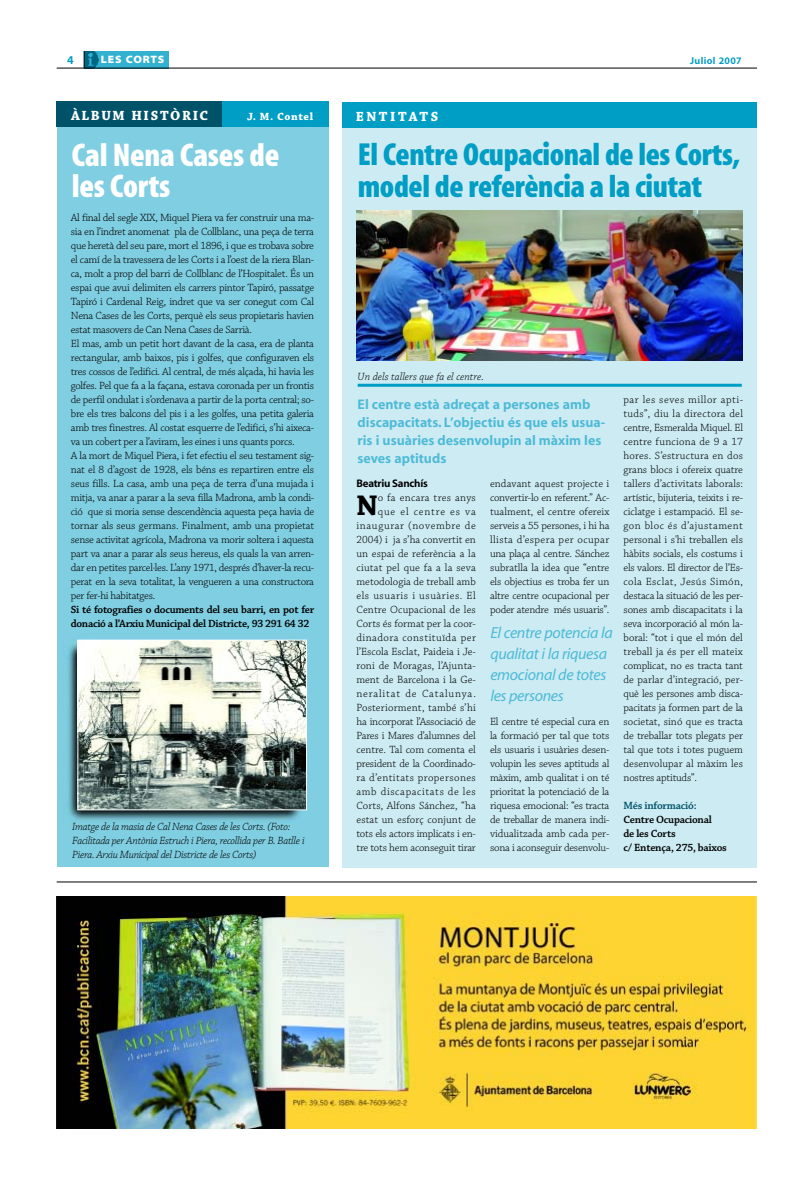
<style>
.page{position:relative;width:808px;height:1180px;background:#fff}
.page>*{position:absolute;margin:0;border:0;box-sizing:border-box;transform-origin:0 0}
.t1{font:700 condensed 33px/31px "Myriad MM";letter-spacing:-.01em;color:#fff}
.t2{font:700 condensed 32px/32px "Myriad MM";letter-spacing:-.015em;color:#009dc4}
.t3{font:700 29.9px "Chaparral MM";color:#000}
.t4{font:italic 16px/21px "Myriad MM";letter-spacing:-.02em;color:#4dbad6}
.t5{font:700 14px/18px "Myriad MM";color:#4dbad6}
.t6{font:700 14px "Chaparral MM";letter-spacing:.125em;color:#fff}
.t7{font:700 14px "Chaparral MM";letter-spacing:.18em;color:#fff}
.t8{font:700 12px "Myriad MM";color:#009dc4}
.t9{font:11px/14px "Chaparral MM";letter-spacing:-.025em;color:#000;text-align:justify}
.t10{font:11px/14px "Chaparral MM";letter-spacing:.01em;color:#000;text-align:right}
.t11{font:italic 300 11px/14px "Chaparral MM";letter-spacing:-.025em;color:#000}
.t12{font:600 11px/14px "Chaparral MM";letter-spacing:-.025em;color:#000}
.t13{font:italic 300 11px "Chaparral MM";letter-spacing:.005em;color:#000}
.t14{font:700 11px "Myriad MM";letter-spacing:-.02em;color:#000}
.t15{font:600 11px "Chaparral MM";letter-spacing:-.02em;color:#005269}
.t16{font:700 11px "Chaparral MM";letter-spacing:.055em;color:#fff}
.t17{font:800 expanded 10.7px "Myriad MM";letter-spacing:.07em;color:#fff}
.t18{font:700 10px "Myriad MM";letter-spacing:.04em;color:#009dc4}
</style>
<div class="page">
<div style="left:84px;top:51px;width:84px;height:17px;background:#33b1d0"></div>
<img style="left:85px;top:51px;width:15px;height:17px">
<hr style="left:57px;top:68px;width:700px;height:1px;background:#000">
<svg style="left:84px;top:51px;width:1px;height:17px"></svg>
<hr style="left:57px;top:881px;width:700px;height:1px;background:#000">
<div style="left:342px;top:102px;width:415px;height:765px;background:#ccebf3"></div>
<div style="left:342px;top:102px;width:415px;height:25px;background:#009dc4"></div>
<img style="left:357px;top:210px;width:386px;height:150px">
<hr style="left:358px;top:383px;width:384px;height:3px;background:#009dc4">
<img style="left:57px;top:896px;width:700px;height:232px">
<div style="left:57px;top:102px;width:271px;height:764px;background:#80cee1"></div>
<div style="left:57px;top:102px;width:271px;height:25px;background:#009dc4"></div>
<img style="left:68px;top:643px;width:239px;height:178px">
<img style="left:79px;top:641px;width:226px;height:167px">
<div style="left:77px;top:639px;width:230px;height:171px;border:1px solid #fff"></div>
<div style="left:57px;top:102px;width:165px;height:25px;background:#005269"></div>
<p class="t8" style="left:67px;top:55px;width:8px">4</p>
<p class="t17" style="left:101px;top:55px;width:65px">LES CORTS</p>
<p class="t18" style="left:690px;top:56px;width:53px">Juliol 2007</p>
<p class="t6" style="left:71px;top:110px;width:139px">ÀLBUM HISTÒRIC</p>
<p class="t16" style="left:247px;top:113px;width:67px">J. M. Contel</p>
<h1 class="t1" style="left:72px;top:143px;width:209px">Cal Nena Cases de les Corts</h1>
<p class="t9" style="left:71px;top:211px;width:245px;text-align:left">Al final del segle XIX, Miquel Piera va fer construir una ma&shy;sia en l’indret anomenat pla de Collblanc, una peça de terra que heretà del seu pare, mort el 1896, i que es trobava sobre el camí de la travessera de les Corts i a l’oest de la riera Blan&shy;ca, molt a prop del barri de Collblanc de l’Hospitalet. És un espai que avui delimiten els carrers pintor Tapiró, passatge Tapiró i Cardenal Reig, indret que va ser conegut com Cal Nena Cases de les Corts, perquè els seus propietaris havien estat masovers de Can Nena Cases de Sarrià.<br>El mas, amb un petit hort davant de la casa, era de planta rectangular, amb baixos, pis i golfes, que configuraven els tres cossos de l’edifici. Al central, de més alçada, hi havia les golfes. Pel que fa a la façana, estava coronada per un frontis de perfil ondulat i s’ordenava a partir de la porta central; so&shy;bre els tres balcons del pis i a les golfes, una petita galeria amb tres finestres. Al costat esquerre de l’edifici, s’hi aixeca&shy;va un cobert per a l’aviram, les eines i uns quants porcs.<br>A la mort de Miquel Piera, i fet efectiu el seu testament sig&shy;nat el 8 d’agost de 1928, els béns es repartiren entre els seus fills. La casa, amb una peça de terra d’una mujada i mitja, va anar a parar a la seva filla Madrona, amb la condi&shy;ció que si moria sense descendència aquesta peça havia de tornar als seus germans. Finalment, amb una propietat sense activitat agrícola, Madrona va morir soltera i aquesta part va anar a parar als seus hereus, els quals la van arren&shy;dar en petites parcel·les. L’any 1971, després d'haver-la recu&shy;perat en la seva totalitat, la vengueren a una constructora per fer-hi habitatges.</p>
<p class="t12" style="left:71px;top:603px;width:245px">Si té fotografies o documents del seu barri, en pot fer donació a l’Arxiu Municipal del Districte, 93 291 64 32</p>
<p class="t11" style="left:72px;top:819px;width:234px">Imatge de la masia de Cal Nena Cases de les Corts. (Foto:<br>Facilitada per Antònia Estruch i Piera, recollida per B. Batlle i<br>Piera. Arxiu Municipal del Districte de les Corts)</p>
<p class="t7" style="left:356px;top:111px;width:84px">ENTITATS</p>
<h2 class="t2" style="left:358px;top:141px;width:384px">El Centre Ocupacional de les Corts, model de referència a la ciutat</h2>
<p class="t13" style="left:358px;top:372px;width:128px">Un dels tallers que fa el centre.</p>
<p class="t5" style="left:358px;top:397px;width:249px">El centre està adreçat a persones amb discapacitats. L’objectiu és que els usua&shy;ris i usuàries desenvolupin al màxim les seves aptituds</p>
<p class="t14" style="left:356px;top:479px;width:73px">Beatriu Sanchís</p>
<h3 class="t3" style="left:356px;top:494px;width:23px">N</h3>
<p class="t10" style="left:356px;top:491px;width:121px">o fa encara tres anys<br>que el centre es va inaugurar (novembre de<br>2004) i ja s’ha convertit en un espai de referència a la ciutat pel que fa a la seva metodologia de treball amb els usuaris i usuàries. El<br>Centre Ocupacional de les<br>Corts és format per la coor&shy;dinadora constituïda per l’Escola Esclat, Paideia i Je&shy;roni de Moragas, l’Ajunta&shy;ment de Barcelona i la Ge&shy;neralitat de Catalunya.<br>Posteriorment, també s’hi ha incorporat l’Associació de<br>Pares i Mares d’alumnes del centre. Tal com comenta el president de la Coordinado&shy;ra d’entitats propersones amb discapacitats de les<br>Corts, Alfons Sánchez, “ha estat un esforç conjunt de tots els actors implicats i en&shy;tre tots hem aconseguit tirar</p>
<p class="t9" style="left:490px;top:477px;width:121px">endavant aquest projecte i convertir-lo en referent.” Ac&shy;tualment, el centre ofereix serveis a 55 persones, i hi ha llista d’espera per ocupar una plaça al centre. Sánchez subratlla la idea que “entre els objectius es troba fer un altre centre ocupacional per poder atendre més usuaris”.</p>
<h3 class="t4" style="left:490px;top:623px;width:124px">El centre potencia la qualitat i la riquesa emocional de totes les persones</h3>
<p class="t9" style="left:490px;top:715px;width:121px">El centre té especial cura en la formació per tal que tots els usuaris i usuàries desen&shy;volupin les seves aptituds al màxim, amb qualitat i on té prioritat la potenciació de la riquesa emocional: “es tracta de treballar de manera indi&shy;vidualitzada amb cada per&shy;sona i aconseguir desenvolu-</p>
<p class="t9" style="left:623px;top:393px;width:121px">par les seves millor apti&shy;tuds”, diu la directora del centre, Esmeralda Miquel. El centre funciona de 9 a 17 hores. S’estructura en dos grans blocs i ofereix quatre tallers d’activitats laborals: artístic, bijuteria, teixits i re&shy;ciclatge i estampació. El se&shy;gon bloc és d’ajustament personal i s'hi treballen els hàbits socials, els costums i els valors. El director de l’Es&shy;cola Esclat, Jesús Simón, destaca la situació de les per&shy;sones amb discapacitats i la seva incorporació al món la&shy;boral: “tot i que el món del treball ja és per ell mateix complicat, no es tracta tant de parlar d’integració, per&shy;què les persones amb disca&shy;pacitats ja formen part de la societat, sinó que es tracta de treballar tots plegats per tal que tots i totes puguem desenvolupar al màxim les nostres aptituds”.</p>
<p class="t15" style="left:623px;top:801px;width:75px">Més informació:</p>
<p class="t12" style="left:623px;top:813px;width:105px">Centre Ocupacional<br>de les Corts<br>c/ Entença, 275, baixos</p>
</div>
